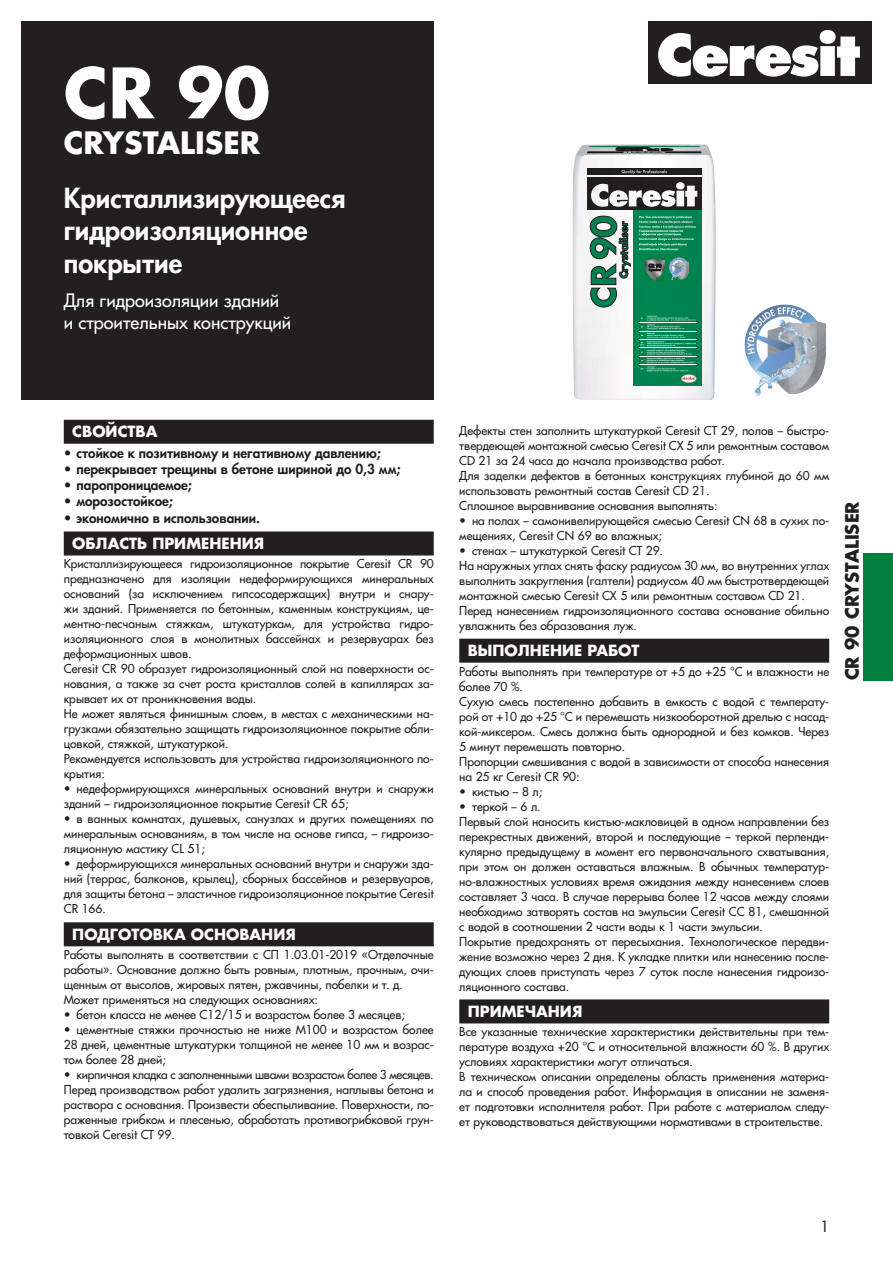
<style>
.page{position:relative;width:893px;height:1263px;background:#fff}
.page>*{position:absolute;margin:0;border:0;box-sizing:border-box;transform-origin:0 0}
.name{font:700 67.5px "Favorit";color:#fff}
.subname1{font:700 30px "Favorit";color:#fff}
.subname2{font:800 27px/32.4px "Favorit";color:#fff}
.subname3{font:18px/21.6px "Favorit";color:#fff}
.prod_vertikal{font:700 18px "Favorit";color:#231f20}
.svoystva_podzag{font:700 15px "Favorit";color:#fff}
.podzag{font:700 15px "Favorit";color:#fff}
.t1{font:15px "Favorit";color:#231f20}
.svoystva{font:800 13.5px "Favorit";color:#231f20}
.txt_osnovnoy{font:12px/15px "Favorit";color:#231f20;text-align:justify}
.txt_osnovnoy-2{font:12px "Favorit";letter-spacing:-.025em;color:#231f20}
</style>
<div class="page">
<div style="left:863px;top:553px;width:30px;height:127px;background:#007e3d"></div>
<div style="left:648px;top:21px;width:224px;height:63px;background:#231f20"></div>
<svg style="left:658px;top:30px;width:202px;height:47px"></svg>
<div style="left:21px;top:21px;width:413px;height:379px;background:#231f20"></div>
<div style="left:459px;top:639px;width:370px;height:24px;background:#231f20"></div>
<div style="left:459px;top:999px;width:370px;height:24px;background:#231f20"></div>
<div style="left:64px;top:420px;width:370px;height:24px;background:#231f20"></div>
<div style="left:64px;top:531px;width:370px;height:24px;background:#231f20"></div>
<div style="left:64px;top:922px;width:370px;height:24px;background:#231f20"></div>
<img style="left:744px;top:304px;width:82px;height:92px">
<svg style="left:573px;top:145px;width:143px;height:255px"></svg>
<p class="name" style="left:64px;top:46px;width:208px">CR 90</p>
<p class="subname1" style="left:64px;top:122px;width:198px">CRYSTALISER</p>
<p class="subname2" style="left:64px;top:181px;width:283px">Кристаллизирующееся гидроизоляционное покрытие</p>
<p class="subname3" style="left:64px;top:290px;width:229px">Для гидроизоляции зданий и строительных конструкций</p>
<p class="svoystva_podzag" style="left:72px;top:421px;width:87px">СВОЙСТВА</p>
<p class="svoystva" style="left:64px;top:444px;width:318px">• стойкое к позитивному и негативному давлению;</p>
<p class="svoystva" style="left:64px;top:460px;width:338px">• перекрывает трещины в бетоне шириной до 0,3 мм;</p>
<p class="svoystva" style="left:64px;top:476px;width:130px">• паропроницаемое;</p>
<p class="svoystva" style="left:64px;top:492px;width:110px">• морозостойкое;</p>
<p class="svoystva" style="left:64px;top:509px;width:198px">• экономично в использовании.</p>
<p class="svoystva_podzag" style="left:72px;top:533px;width:193px">ОБЛАСТЬ ПРИМЕНЕНИЯ</p>
<p class="txt_osnovnoy" style="left:64px;top:556px;width:371px">Кристаллизирующееся гидроизоляционное покрытие Ceresit CR 90 предназначено для изоляции недеформирующихся минеральных оснований (за исключением гипсосодержащих) внутри и снару&shy;жи зданий. Применяется по бетонным, каменным конструкциям, це&shy;ментно-песчаным стяжкам, штукатуркам, для устройства гидро&shy;изоляционного слоя в монолитных бассейнах и резервуарах без деформационных швов.</p>
<p class="txt_osnovnoy" style="left:64px;top:661px;width:371px">Ceresit CR 90 образует гидроизоляционный слой на поверхности ос&shy;нования, а также за счет роста кристаллов солей в капиллярах за&shy;крывает их от проникновения воды.</p>
<p class="txt_osnovnoy" style="left:64px;top:706px;width:371px">Не может являться финишным слоем, в местах с механическими на&shy;грузками обязательно защищать гидроизоляционное покрытие обли&shy;цовкой, стяжкой, штукатуркой.</p>
<p class="txt_osnovnoy" style="left:64px;top:751px;width:371px">Рекомендуется использовать для устройства гидроизоляционного по&shy;крытия:</p>
<p class="txt_osnovnoy" style="left:64px;top:781px;width:371px">• недеформирующихся минеральных оснований внутри и снаружи зданий – гидроизоляционное покрытие Ceresit CR 65;</p>
<p class="txt_osnovnoy" style="left:64px;top:811px;width:371px">• в ванных комнатах, душевых, санузлах и других помещениях по минеральным основаниям, в том числе на основе гипса, – гидроизо&shy;ляционную мастику CL 51;</p>
<p class="txt_osnovnoy" style="left:64px;top:856px;width:371px">• деформирующихся минеральных оснований внутри и снаружи зда&shy;ний (террас, балконов, крылец), сборных бассейнов и резервуаров, для защиты бетона – эластичное гидроизоляционное покрытие Ceresit CR 166.</p>
<p class="svoystva_podzag" style="left:72px;top:924px;width:225px">ПОДГОТОВКА ОСНОВАНИЯ</p>
<p class="txt_osnovnoy" style="left:64px;top:947px;width:371px">Работы выполнять в соответствии с СП 1.03.01-2019 «Отделочные работы». Основание должно быть ровным, плотным, прочным, очи&shy;щенным от высолов, жировых пятен, ржавчины, побелки и т. д.</p>
<p class="txt_osnovnoy" style="left:64px;top:992px;width:256px">Может применяться на следующих основаниях:</p>
<p class="txt_osnovnoy" style="left:64px;top:1007px;width:343px">• бетон класса не менее С12/15 и возрастом более 3 месяцев;</p>
<p class="txt_osnovnoy" style="left:64px;top:1022px;width:371px">• цементные стяжки прочностью не ниже М100 и возрастом более 28 дней, цементные штукатурки толщиной не менее 10 мм и возрас&shy;том более 28 дней;</p>
<p class="txt_osnovnoy-2" style="left:64px;top:1067px;width:371px">• кирпичная кладка с заполненными швами возрастом более 3 месяцев.</p>
<p class="txt_osnovnoy" style="left:64px;top:1082px;width:371px">Перед производством работ удалить загрязнения, наплывы бетона и раствора с основания. Произвести обеспыливание. Поверхности, по&shy;раженные грибком и плесенью, обработать противогрибковой грун&shy;товкой Ceresit СТ 99.</p>
<p class="txt_osnovnoy" style="left:459px;top:423px;width:371px">Дефекты стен заполнить штукатуркой Ceresit СТ 29, полов – быстро&shy;твердеющей монтажной смесью Ceresit СХ 5 или ремонтным составом CD 21 за 24 часа до начала производства работ.</p>
<p class="txt_osnovnoy" style="left:459px;top:468px;width:371px">Для заделки дефектов в бетонных конструкциях глубиной до 60 мм использовать ремонтный состав Ceresit CD 21.</p>
<p class="txt_osnovnoy" style="left:459px;top:498px;width:260px">Сплошное выравнивание основания выполнять:</p>
<p class="txt_osnovnoy" style="left:459px;top:513px;width:371px">• на полах – самонивелирующейся смесью Ceresit CN 68 в сухих по&shy;мещениях, Ceresit CN 69 во влажных;</p>
<p class="txt_osnovnoy" style="left:459px;top:543px;width:205px">• стенах – штукатуркой Ceresit CT 29.</p>
<p class="txt_osnovnoy" style="left:459px;top:558px;width:371px">На наружных углах снять фаску радиусом 30 мм, во внутренних углах выполнить закругления (галтели) радиусом 40 мм быстротвердеющей монтажной смесью Ceresit СХ 5 или ремонтным составом CD 21.</p>
<p class="txt_osnovnoy" style="left:459px;top:603px;width:371px">Перед нанесением гидроизоляционного состава основание обильно увлажнить без образования луж.</p>
<p class="svoystva_podzag" style="left:468px;top:640px;width:173px">ВЫПОЛНЕНИЕ РАБОТ</p>
<p class="txt_osnovnoy" style="left:459px;top:663px;width:371px">Работы выполнять при температуре от +5 до +25 °С и влажности не более 70 %.</p>
<p class="txt_osnovnoy" style="left:459px;top:693px;width:371px">Сухую смесь постепенно добавить в емкость с водой с температу&shy;рой от +10 до +25 °С и перемешать низкооборотной дрелью с насад&shy;кой-миксером. Смесь должна быть однородной и без комков. Через 5 минут перемешать повторно.</p>
<p class="txt_osnovnoy" style="left:459px;top:753px;width:371px">Пропорции смешивания с водой в зависимости от способа нанесения на 25 кг Ceresit CR 90:</p>
<p class="txt_osnovnoy" style="left:459px;top:783px;width:84px">• кистью – 8 л;</p>
<p class="txt_osnovnoy" style="left:459px;top:798px;width:83px">• теркой – 6 л.</p>
<p class="txt_osnovnoy" style="left:459px;top:813px;width:371px">Первый слой наносить кистью-макловицей в одном направлении без перекрестных движений, второй и последующие – теркой перпенди&shy;кулярно предыдущему в момент его первоначального схватывания, при этом он должен оставаться влажным. В обычных температур&shy;но-влажностных условиях время ожидания между нанесением слоев составляет 3 часа. В случае перерыва более 12 часов между слоями необходимо затворять состав на эмульсии Ceresit СС 81, смешанной с водой в соотношении 2 части воды к 1 части эмульсии.</p>
<p class="txt_osnovnoy" style="left:459px;top:933px;width:371px">Покрытие предохранять от пересыхания. Технологическое передви&shy;жение возможно через 2 дня. К укладке плитки или нанесению после&shy;дующих слоев приступать через 7 суток после нанесения гидроизо&shy;ляционного состава.</p>
<p class="podzag" style="left:468px;top:1001px;width:116px">ПРИМЕЧАНИЯ</p>
<p class="txt_osnovnoy" style="left:459px;top:1024px;width:371px">Все указанные технические характеристики действительны при тем&shy;пературе воздуха +20 °С и относительной влажности 60 %. В других условиях характеристики могут отличаться.</p>
<p class="txt_osnovnoy" style="left:459px;top:1069px;width:371px">В техническом описании определены область применения материа&shy;ла и способ проведения работ. Информация в описании не заменя&shy;ет подготовки исполнителя работ. При работе с материалом следу&shy;ет руководствоваться действующими нормативами в строительстве.</p>
<p class="prod_vertikal" style="left:839px;top:680px;width:181px;rotate:-90deg">CR 90 CRYSTALISER</p>
<p class="t1" style="left:820px;top:1217px;width:10px">1</p>
</div>
